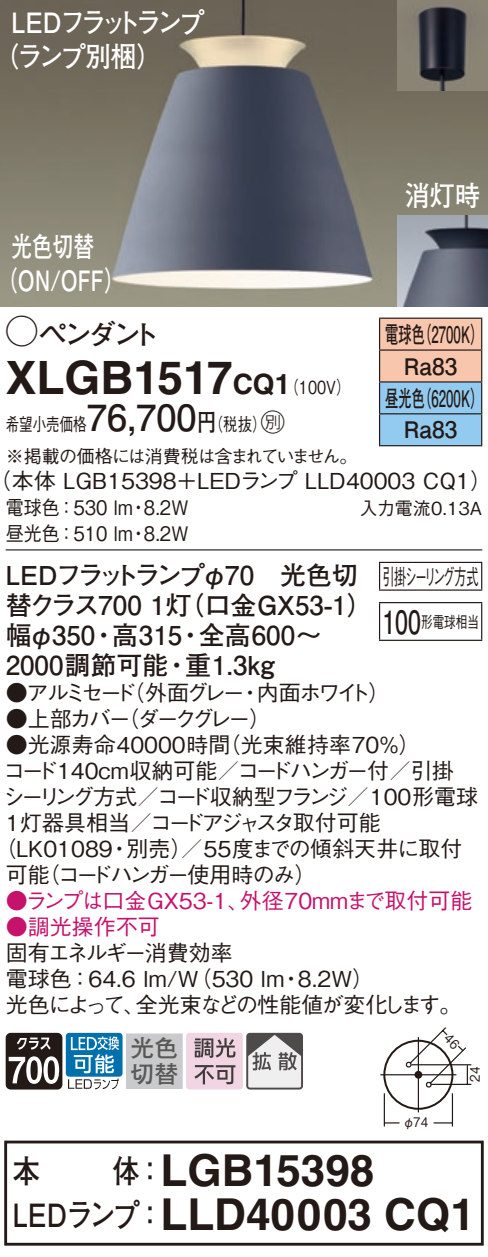
<style>
.page{position:relative;width:488px;height:1257px;background:#fff}
.page>*{position:absolute;margin:0;border:0;box-sizing:border-box;transform-origin:0 0}
.t1{font:700 46px "Helvetica LT Std";color:#231916}
.t2{font:700 44px "Helvetica LT Std";color:#231916}
.t3{font:700 36px "Futo Go B101 Pro";color:#231916}
.t4{font:700 32px "Futo Go B101 Pro";color:#231916;scale:.85 1}
.t5{font:700 32px "Futo Go B101 Pro";color:#231916;scale:.72 1}
.t6{font:700 28px/34px "Futo Go B101 Pro";letter-spacing:-.12em;color:#fff;scale:.9 1}
.t7{font:700 28px/34px "Futo Go B101 Pro";color:#fff;text-align:center;scale:.74 1}
.t8{font:700 28px "Futo Go B101 Pro";letter-spacing:-.13em;color:#231916}
.t9{font:700 28px "Futo Go B101 Pro";color:#fff;scale:.9 1}
.t10{font:700 28px "Helvetica LT Std";color:#231916}
.t11{font:700 26px "Futo Go B101 Pro";color:#231916}
.t12{font:700 26px "Futo Go B101 Pro";letter-spacing:-.11em;color:#231916}
.t13{font:24px/26px "Futo Go B101 Pro Bold 90 pv RKSJ H";color:#595857}
.t14{font:24px "Ford Classification 1";color:#231916}
.t15{font:700 22.8px/32px "Futo Go B101 Pro";color:#231916;scale:.58 1}
.t16{font:700 22.8px "Futo Go B101 Pro";color:#231916}
.t17{font:500 22px/26px "Gothic BBB Pro";letter-spacing:-.005em;color:#231916}
.t18{font:500 22px "Gothic BBB Pro";color:#c5126b}
.t19{font:500 22px "Gothic BBB Pro";letter-spacing:-.095em;color:#231916}
.t20{font:500 22px "Gothic BBB Pro";letter-spacing:-.04em;color:#231916}
.t21{font:500 22px/26px "Gothic BBB Pro";letter-spacing:-.03em;color:#231916}
.t22{font:500 22px "Gothic BBB Pro";letter-spacing:-.055em;color:#231916}
.t23{font:500 22px/26px "Gothic BBB Pro";letter-spacing:-.195em;color:#231916}
.t24{font:500 22px "Gothic BBB Pro";letter-spacing:-.075em;color:#231916}
.t25{font:500 22px "Gothic BBB Pro";letter-spacing:-.14em;color:#231916;scale:.55 1}
.t26{font:500 20px "Gothic BBB Pro";color:#231916;scale:.9 1}
.t27{font:500 18px/31.6px "Gothic BBB Pro";letter-spacing:-.04em;color:#231916;scale:.75 1}
.t28{font:500 18px "Gothic BBB Pro";letter-spacing:-.015em;color:#231916;scale:.8 1}
.t29{font:500 18px "Gothic BBB Pro";letter-spacing:-.015em;color:#231916}
.t30{font:500 16px "Gothic BBB Pro";color:#231916;scale:.72 1}
.t31{font:13.2px "Gothic BBB Pro Medium 90 pv RKSJ H";color:#231916;scale:.9 1}
.s1{font-family:"Ford Classification 1";font-weight:400;font-size:32px}
.s2{font-family:"Helvetica LT Std";font-weight:700;font-size:28px}
.s3{font-family:"Gothic BBB Pro";font-weight:500;font-size:18px}
.s4{font-family:"Futo Go B101 Pro";font-weight:700;font-size:24px}
</style>
<div class="page">
<img style="left:0;top:0;width:488px;height:306px">
<img style="left:397px;top:215px;width:91px;height:91px">
<img style="left:397px;top:0;width:91px;height:91px">
<svg style="left:380px;top:319px;width:101px;height:126px;background:#c3c7cd"></svg>
<hr style="left:379px;top:317px;width:103px;height:2px;background:#231916">
<hr style="left:379px;top:319px;width:1px;height:30px;background:#231916">
<hr style="left:481px;top:319px;width:1px;height:30px;background:#231916">
<hr style="left:379px;top:349px;width:103px;height:2px;background:#231916">
<hr style="left:379px;top:351px;width:1px;height:30px;background:#231916">
<hr style="left:481px;top:351px;width:1px;height:30px;background:#231916">
<hr style="left:379px;top:381px;width:103px;height:2px;background:#231916">
<hr style="left:379px;top:382px;width:1px;height:31px;background:#231916">
<hr style="left:481px;top:382px;width:1px;height:31px;background:#231916">
<hr style="left:379px;top:413px;width:103px;height:1px;background:#231916">
<hr style="left:379px;top:414px;width:1px;height:31px;background:#231916">
<hr style="left:481px;top:414px;width:1px;height:31px;background:#231916">
<hr style="left:379px;top:445px;width:103px;height:1px;background:#231916">
<hr style="left:6px;top:549px;width:476px;height:1px;background:#231916">
<svg style="left:379px;top:563px;width:1px;height:26px"></svg>
<hr style="left:379px;top:562px;width:103px;height:1px;background:#231916">
<svg style="left:481px;top:563px;width:1px;height:26px"></svg>
<hr style="left:379px;top:589px;width:103px;height:2px;background:#231916">
<hr style="left:379px;top:603px;width:1px;height:37px;background:#231916">
<hr style="left:379px;top:602px;width:103px;height:1px;background:#231916">
<hr style="left:481px;top:603px;width:1px;height:37px;background:#231916">
<hr style="left:379px;top:639px;width:103px;height:2px;background:#231916">
<div style="left:383px;top:1039px;width:70px;height:70px;border:2px solid #231916;border-radius:50%"></div>
<hr style="left:451px;top:1093px;width:2px;height:33px;background:#231916">
<hr style="left:383px;top:1093px;width:2px;height:33px;background:#231916">
<svg style="left:385px;top:1122px;width:14px;height:1px"></svg>
<svg style="left:433px;top:1122px;width:19px;height:1px"></svg>
<hr style="left:411px;top:1064px;width:60px;height:1px;background:#231916">
<hr style="left:431px;top:1083px;width:40px;height:2px;background:#231916">
<hr style="left:417px;top:1037px;width:2px;height:75px;background:#231916">
<hr style="left:380px;top:1074px;width:76px;height:1px;background:#231916">
<svg style="left:6px;top:1032px;width:56px;height:57px"></svg>
<div style="left:66px;top:1032px;width:56px;height:44px;background:#0070ac;border-radius:3px"></div>
<svg style="left:68px;top:1036px;width:51px;height:53px"></svg>
<div style="left:127px;top:1034px;width:55px;height:54px;background:#c9cacb"></div>
<div style="left:126px;top:1033px;width:57px;height:56px;border:1px solid #c9cacb"></div>
<svg style="left:186px;top:1033px;width:114px;height:56px"></svg>
<div style="left:246px;top:1032px;width:57px;height:57px;border:2px solid #4d4a4a;border-radius:3px"></div>
<div style="left:4px;top:1140px;width:479px;height:105px;border:3px solid #231916"></div>
<svg style="left:404px;top:1027px;width:64px;height:62px"></svg>
<p class="t6" style="left:-7px;top:2px;width:236px;text-indent:18px">LEDフラットランプ（ランプ別梱(</p>
<p class="t7" style="left:-3px;top:226px;width:175px">光色切替（ON/OFF(</p>
<p class="t9" style="left:404px;top:173px;width:86px">消灯時</p>
<p class="t8" style="left:6px;top:312px;width:156px"><span class="s1">A</span>ペンダント</p>
<p class="t15" style="left:418px;top:315px;width:115px">（2700 (K</p>
<p class="t15" style="left:385px;top:315px;width:70px">電球色</p>
<p class="t16" style="left:403px;top:348px;width:55px">Ra83</p>
<p class="t15" style="left:418px;top:379px;width:115px">（6200 (K</p>
<h1 class="t1" style="left:6px;top:349px;width:228px">XLGB1517</h1>
<p class="t10" style="left:233px;top:367px;width:43px">CQ</p>
<p class="t28" style="left:275px;top:372px;width:96px">（<span class="s2">1</span> 100 (V</p>
<p class="t15" style="left:403px;top:379px;width:94px;text-indent:-19px">昼光色<br>Ra83</p>
<h3 class="t3" style="left:87px;top:389px;width:111px">76,700</h3>
<p class="t14" style="left:252px;top:410px;width:34px">C<span class="s3">）</span></p>
<p class="t28" style="left:197px;top:410px;width:70px">（<span class="s4">円</span>税抜</p>
<p class="t27" style="left:6px;top:406px;width:470px">希望小売価格<br>※掲載の価格には消費税は含まれていません。</p>
<p class="t17" style="left:-10px;top:465px;width:503px">（本体 LGB15398＋LEDランプ LLD40003 CQ1(</p>
<p class="t26" style="left:144px;top:492px;width:51px">8.2W</p>
<p class="t26" style="left:6px;top:492px;width:143px">電球色：530 lm</p>
<p class="t29" style="left:359px;top:494px;width:124px">入力電流0.13A</p>
<p class="t26" style="left:129px;top:492px;width:21px">・</p>
<p class="t26" style="left:6px;top:518px;width:143px">昼光色：510 lm</p>
<p class="t26" style="left:144px;top:518px;width:51px">8.2W</p>
<p class="t26" style="left:129px;top:518px;width:21px">・</p>
<p class="t12" style="left:6px;top:554px;width:354px">LEDフラットランプφ70　光色切</p>
<p class="t11" style="left:6px;top:584px;width:369px">替クラス700 （灯1 口金GX53-1(</p>
<p class="t11" style="left:199px;top:614px;width:124px">全高600〜</p>
<p class="t11" style="left:6px;top:614px;width:91px">幅φ350</p>
<p class="t11" style="left:112px;top:614px;width:72px">高315</p>
<p class="t11" style="left:91px;top:614px;width:27px">・</p>
<p class="t11" style="left:177px;top:614px;width:27px">・</p>
<p class="t11" style="left:185px;top:644px;width:91px">重1.3kg</p>
<p class="t11" style="left:6px;top:644px;width:164px">2000調節可能</p>
<p class="t11" style="left:164px;top:644px;width:27px">・</p>
<p class="t17" style="left:123px;top:677px;width:123px">（外面グレー</p>
<p class="t17" style="left:257px;top:677px;width:135px">内面ホワイト(</p>
<p class="t23" style="left:117px;top:677px;width:155px;text-indent:-112px">●アルミセード<br>（ダークグレー(</p>
<p class="t17" style="left:239px;top:677px;width:23px">・</p>
<p class="t17" style="left:6px;top:703px;width:127px">●上部カバー</p>
<p class="t25" style="left:382px;top:558px;width:176px">引掛シーリング方式</p>
<p class="t30" style="left:421px;top:608px;width:82px">形電球相当</p>
<h3 class="t5" style="left:382px;top:596px;width:55px">100</h3>
<p class="t17" style="left:219px;top:729px;width:203px">（光束維持率70％(</p>
<p class="t17" style="left:6px;top:729px;width:226px">●光源寿命40000時間</p>
<p class="t20" style="left:3px;top:753px;width:452px">コード140cm収納可能／コードハンガー付／引掛</p>
<p class="t19" style="left:3px;top:779px;width:477px">シーリング方式／コード収納型フランジ／100形電球</p>
<p class="t22" style="left:6px;top:805px;width:376px">1灯器具相当／コードアジャスタ取付可能</p>
<p class="t17" style="left:181px;top:833px;width:283px">／55度までの傾斜天井に取付</p>
<p class="t21" style="left:38px;top:833px;width:280px;text-indent:-44px">（LK01089<br>（コードハンガー使用時のみ(</p>
<p class="t17" style="left:126px;top:833px;width:67px">別売）</p>
<p class="t17" style="left:108px;top:833px;width:24px">・</p>
<p class="t17" style="left:6px;top:859px;width:46px">可能</p>
<p class="t18" style="left:6px;top:883px;width:245px">●ランプは口金GX53-1、</p>
<p class="t18" style="left:6px;top:909px;width:156px">●調光操作不可</p>
<p class="t24" style="left:6px;top:935px;width:229px">固有エネルギー消費効率</p>
<p class="t18" style="left:240px;top:883px;width:234px">外径70mmまで取付可能</p>
<p class="t17" style="left:136px;top:963px;width:327px;text-indent:-130px">電球色：64.6 lm （W/ 530 lm<br>全光束などの性能値が変化します。</p>
<p class="t17" style="left:298px;top:963px;width:78px">8.2W(</p>
<p class="t17" style="left:280px;top:963px;width:23px">・</p>
<p class="t17" style="left:6px;top:989px;width:141px">光色によって、</p>
<h3 class="t4" style="left:13px;top:1145px;width:34px">本</h3>
<p class="t13" style="left:130px;top:1032px;width:49px">光色切替</p>
<h3 class="t4" style="left:113px;top:1145px;width:62px">体：</h3>
<h2 class="t2" style="left:160px;top:1143px;width:215px">LGB15398</h2>
<p class="t31" style="left:403px;top:1111px;width:29px">φ74</p>
<p class="t31" style="left:464px;top:1081px;width:18px;rotate:-90deg">24</p>
<h3 class="t4" style="left:13px;top:1189px;width:179px">LEDランプ：</h3>
<h2 class="t2" style="left:160px;top:1187px;width:316px">LLD40003 CQ1</h2>
</div>
